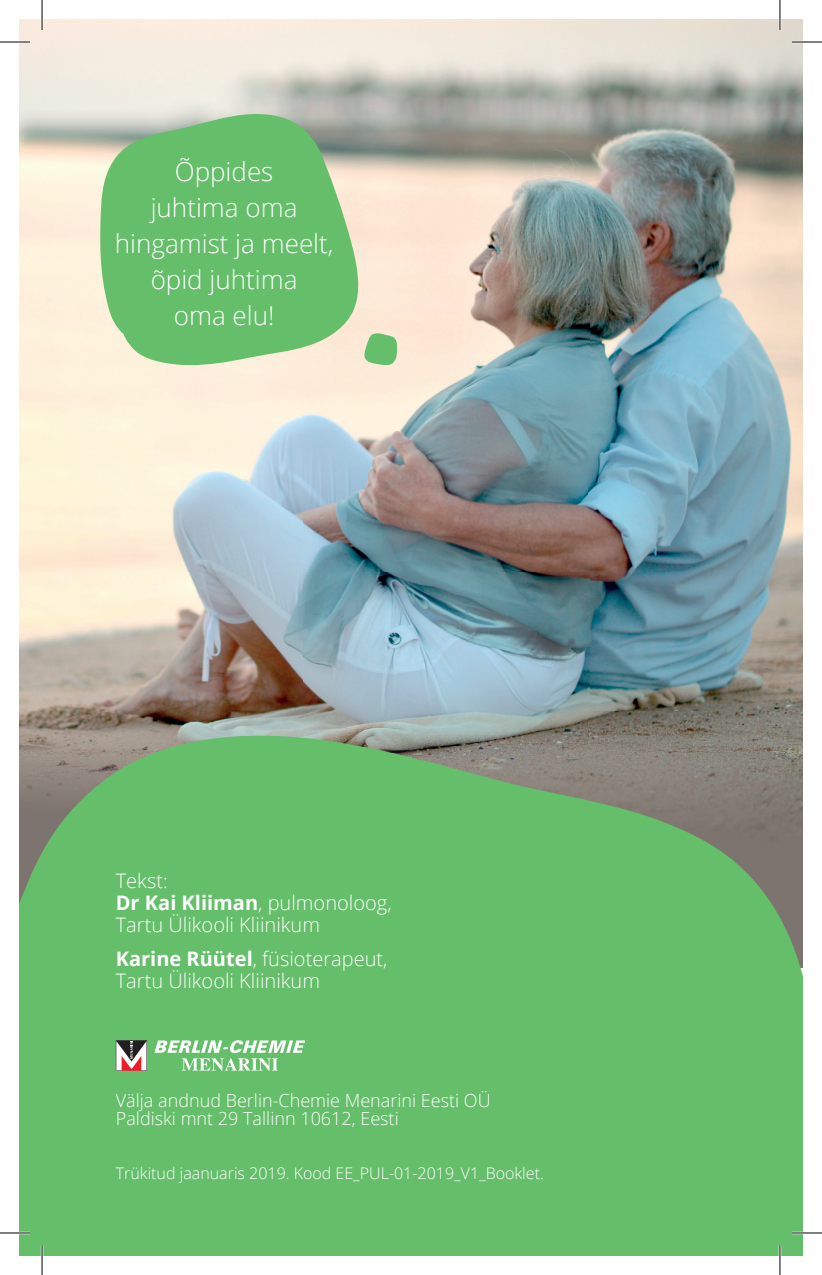
<style>
.page{position:relative;width:822px;height:1275px;background:#fff}
.page>*{position:absolute;margin:0;border:0;box-sizing:border-box;transform-origin:0 0}
.t1{font:300 26px/36px "Open Sans";color:#fff;text-align:center}
.t2{font:300 20px/22px "Open Sans";color:#fff}
.t3{font:300 18px/18px "Open Sans";color:#fff}
.t4{font:300 16px "Open Sans";color:#fff}
.s1{font-weight:700}
</style>
<div class="page">
<img style="left:19px;top:19px;width:783px;height:712px">
<svg style="left:19px;top:731px;width:783px;height:524px;background:#69b76b"></svg>
<svg style="left:116px;top:1040px;width:31px;height:30px"></svg>
<svg style="left:154px;top:1040px;width:151px;height:30px"></svg>
<svg style="left:100px;top:113px;width:259px;height:252px;background:#7ac17a"></svg>
<svg style="left:364px;top:333px;width:33px;height:32px"></svg>
<hr style="left:0;top:41px;width:30px;height:2px;background:#fff">
<hr style="left:791px;top:41px;width:30px;height:2px;background:#fff">
<hr style="left:0;top:1231px;width:30px;height:3px;background:#fff">
<hr style="left:791px;top:1231px;width:30px;height:3px;background:#fff">
<hr style="left:41px;top:0;width:2px;height:30px;background:#fff">
<hr style="left:41px;top:1245px;width:2px;height:30px;background:#fff">
<hr style="left:778px;top:0;width:2px;height:30px;background:#fff">
<hr style="left:778px;top:1245px;width:2px;height:30px;background:#fff">
<hr style="left:0;top:42px;width:30px;height:1px;background:#000">
<hr style="left:791px;top:42px;width:30px;height:1px;background:#000">
<hr style="left:0;top:1232px;width:30px;height:1px;background:#000">
<hr style="left:791px;top:1232px;width:30px;height:1px;background:#000">
<hr style="left:42px;top:0;width:1px;height:30px;background:#000">
<hr style="left:42px;top:1245px;width:1px;height:30px;background:#000">
<hr style="left:779px;top:0;width:1px;height:30px;background:#000">
<hr style="left:779px;top:1245px;width:1px;height:30px;background:#000">
<h1 class="t1" style="left:115px;top:152px;width:220px">Õppides<br>juhtima oma hingamist ja meelt, õpid juhtima<br>oma elu!</h1>
<p class="t2" style="left:116px;top:869px;width:277px">Tekst:<br><span class="s1">dr Kai Kliiman</span>, pulmonoloog,<br>Tartu Ülikooli Kliinikum</p>
<p class="t2" style="left:116px;top:946px;width:273px"><span class="s1">Karine Rüütel</span>, füsioterapeut,<br>Tartu Ülikooli Kliinikum</p>
<p class="t3" style="left:116px;top:1090px;width:376px">Välja andnud Berlin-Chemie Menarini Eesti OÜ<br>Paldiski mnt 29 Tallinn 10612, Eesti</p>
<p class="t4" style="left:116px;top:1162px;width:429px">Trükitud jaanuaris 2019. Kood EE_PUL-01-2019_V1_Booklet.</p>
</div>
